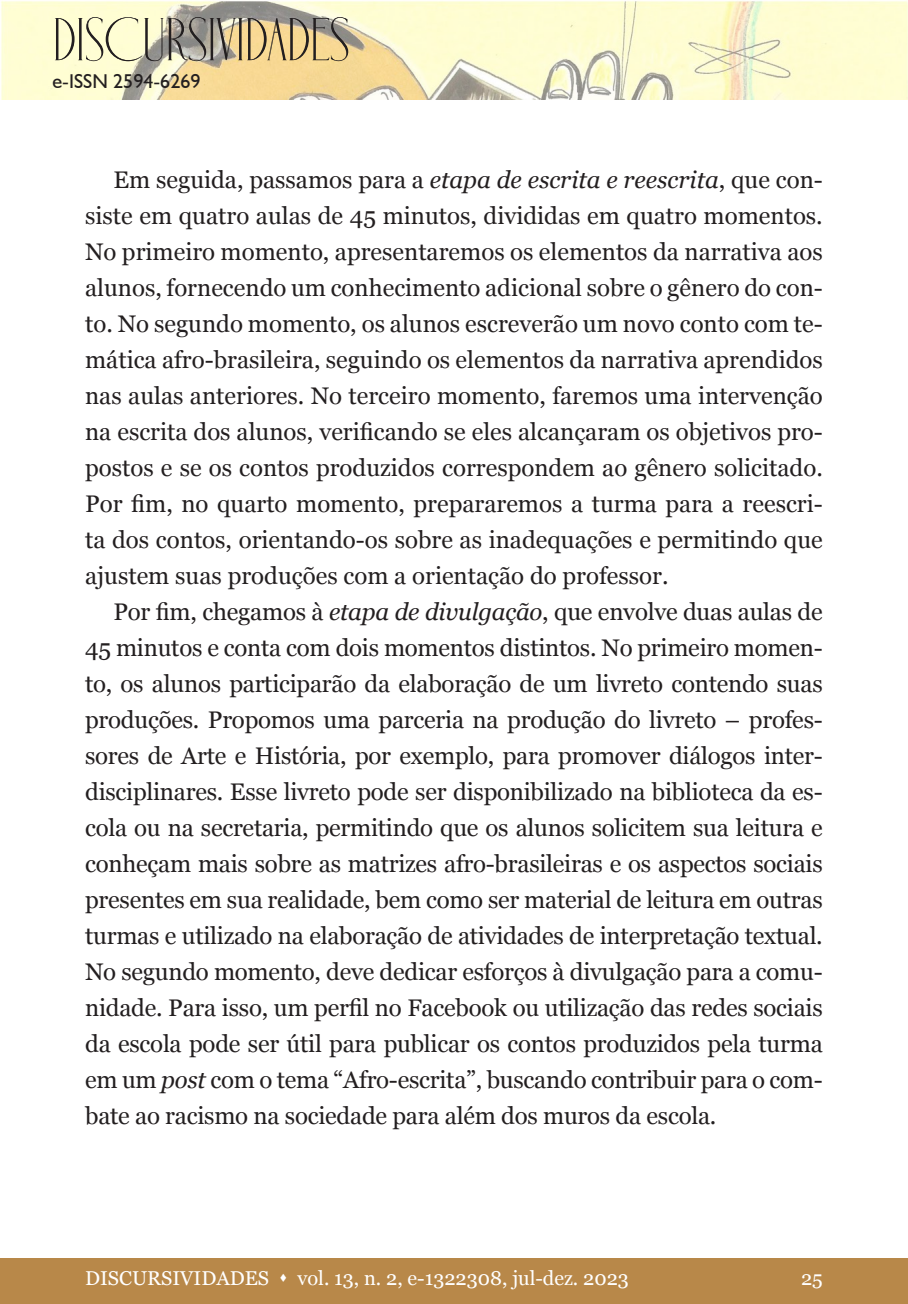
<style>
.page{position:relative;width:908px;height:1304px;background:#fff}
.page>*{position:absolute;margin:0;border:0;box-sizing:border-box;transform-origin:0 0}
.t1{font:60px "Holipop";color:#231f20}
.t2{font:24px/36px "Georgia";letter-spacing:-.005em;color:#231f20;text-align:justify}
.t3{font:20px "Georgia";color:#fff}
.t4{font:20px "Humanist 521 BT";color:#231f20}
.s1{font-style:italic}
</style>
<div class="page">
<div style="left:0;top:1259px;width:907px;height:45px;background:#b88849"></div>
<img style="left:1px;top:0;width:906px;height:100px">
<h1 class="t1" style="left:52px;top:10px;width:298px">DISCURSIVIDADES</h1>
<p class="t4" style="left:52px;top:69px;width:150px">e-ISSN 2594-6269</p>
<p class="t2" style="left:85px;top:161px;width:739px;text-indent:28px">Em seguida, passamos para a <span class="s1">etapa de escrita e reescrita</span>, que con&shy;siste em quatro aulas de 45 minutos, divididas em quatro momentos.<br>No primeiro momento, apresentaremos os elementos da narrativa aos alunos, fornecendo um conhecimento adicional sobre o gênero do con&shy;to. No segundo momento, os alunos escreverão um novo conto com te&shy;mática afro-brasileira, seguindo os elementos da narrativa aprendidos nas aulas anteriores. No terceiro momento, faremos uma intervenção na escrita dos alunos, verificando se eles alcançaram os objetivos pro&shy;postos e se os contos produzidos correspondem ao gênero solicitado.<br>Por fim, no quarto momento, prepararemos a turma para a reescri&shy;ta dos contos, orientando-os sobre as inadequações e permitindo que ajustem suas produções com a orientação do professor.</p>
<p class="t2" style="left:85px;top:593px;width:739px;text-indent:28px">Por fim, chegamos à <span class="s1">etapa de divulgação</span>, que envolve duas aulas de 45 minutos e conta com dois momentos distintos. No primeiro momen&shy;to, os alunos participarão da elaboração de um livreto contendo suas produções. Propomos uma parceria na produção do livreto – profes&shy;sores de Arte e História, por exemplo, para promover diálogos inter&shy;disciplinares. Esse livreto pode ser disponibilizado na biblioteca da es&shy;cola ou na secretaria, permitindo que os alunos solicitem sua leitura e conheçam mais sobre as matrizes afro-brasileiras e os aspectos sociais presentes em sua realidade, bem como ser material de leitura em outras turmas e utilizado na elaboração de atividades de interpretação textual.<br>No segundo momento, deve dedicar esforços à divulgação para a comu&shy;nidade. Para isso, um perfil no Facebook ou utilização das redes sociais da escola pode ser útil para publicar os contos produzidos pela turma em um <span class="s1">post</span> com o tema “Afro-escrita”, buscando contribuir para o com&shy;bate ao racismo na sociedade para além dos muros da escola.</p>
<p class="t3" style="left:85px;top:1264px;width:545px">DISCURSIVIDADES ▲ vol. 13, n. 2, e-1322308, jul-dez. 2023</p>
<p class="t3" style="left:800px;top:1264px;width:23px">25</p>
</div>
